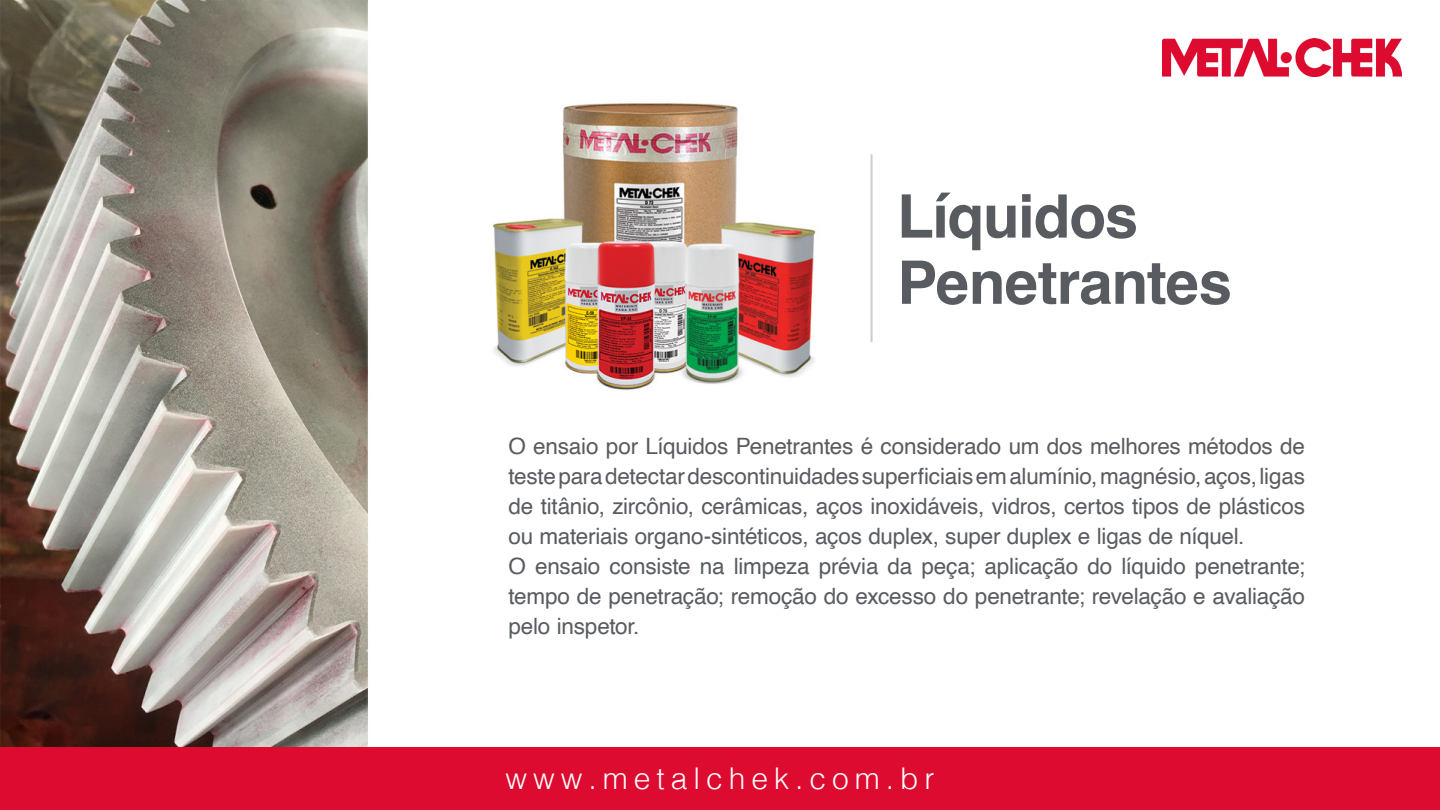
<style>
.page{position:relative;width:1440px;height:810px;background:#fff}
.page>*{position:absolute;margin:0;border:0;box-sizing:border-box;transform-origin:0 0}
.t1{font:700 60px/66.2px "Helvetica";letter-spacing:-.015em;color:#585c61}
.t2{font:300 30px "Helvetica";letter-spacing:.2em;color:#fff}
.t3{font:22.5px/30px "Helvetica";letter-spacing:-.01em;color:#585c61}
</style>
<div class="page">
<img style="left:0;top:0;width:772px;height:747px">
<img style="left:772px;top:38px;width:630px;height:339px">
<img style="left:1162px;top:38px;width:239px;height:38px">
<div style="left:0;top:747px;width:1440px;height:63px;background:#dd0b2f"></div>
<hr style="left:871px;top:154px;width:2px;height:188px;background:#cdcecf">
<h1 class="t1" style="left:897px;top:184px;width:336px">Líquidos<br>Penetrantes</h1>
<p class="t3" style="left:508px;top:432px;width:798px">O ensaio por Líquidos Penetrantes é considerado um dos melhores métodos de teste para detectar descontinuidades superficiais em alumínio, magnésio, aços, ligas de titânio, zircônio, cerâmicas, aços inoxidáveis, vidros, certos tipos de plásticos ou materiais organo-sintéticos, aços duplex, super duplex e ligas de níquel.<br>O ensaio consiste na limpeza prévia da peça; aplicação do líquido penetrante; tempo de penetração; remoção do excesso do penetrante; revelação e avaliação pelo inspetor.</p>
<h2 class="t2" style="left:505px;top:753px;width:431px">www.metalchek.com.br</h2>
</div>
